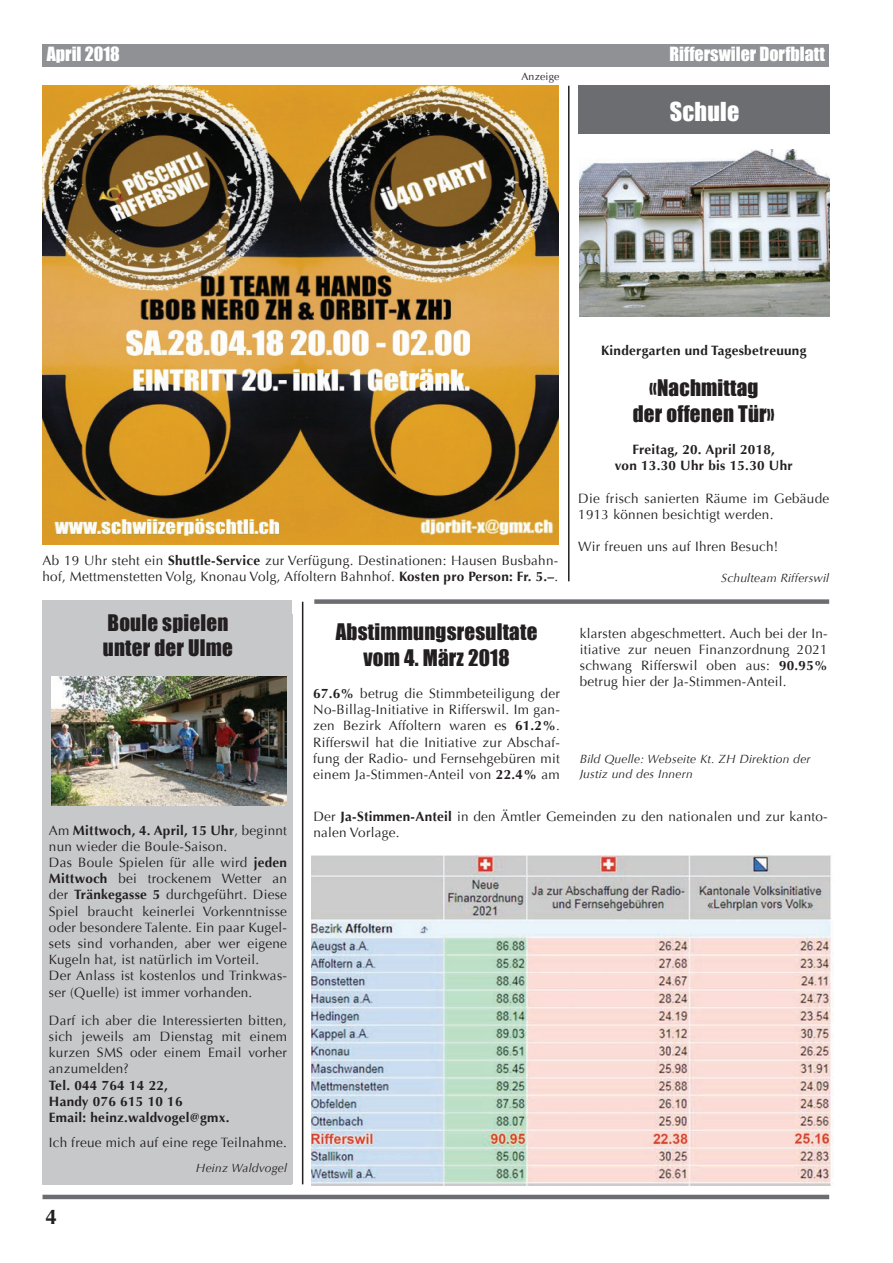
<style>
.page{position:relative;width:893px;height:1263px;background:#fff}
.page>*{position:absolute;margin:0;border:0;box-sizing:border-box;transform-origin:0 0}
.t1{font:24px "Impact";letter-spacing:.01em;color:#fff}
.t2{font:21px/25.2px "Impact";letter-spacing:.01em;color:#231f20;text-align:center}
.t3{font:700 21px "Optima";color:#231f20}
.t4{font:18px "Impact";color:#fff}
.t5{font:13.5px/16.2px "Optima";letter-spacing:.02em;color:#231f20}
.t6{font:700 13.5px/16.2px "Optima";letter-spacing:.02em;color:#231f20}
.t7{font:italic 12px/14.4px "Optima";letter-spacing:.02em;color:#231f20}
.t8{font:10.5px "Optima";letter-spacing:.02em;color:#231f20}
.s1{font-weight:700}
</style>
<div class="page">
<div style="left:43px;top:44px;width:786px;height:23px;background:#8f9194"></div>
<hr style="left:43px;top:1195px;width:786px;height:4px;background:#6c6d70">
<div style="left:43px;top:600px;width:249px;height:584px;background:#c7c8ca"></div>
<div style="left:43px;top:614px;width:250px;height:570px;background:#c7c8ca"></div>
<img style="left:43px;top:86px;width:515px;height:458px">
<img style="left:311px;top:855px;width:523px;height:330px">
<img style="left:51px;top:677px;width:235px;height:128px">
<div style="left:314px;top:599px;width:515px;height:5px;background:#6c6d70"></div>
<hr style="left:302px;top:602px;width:1px;height:582px;background:#231f20">
<div style="left:578px;top:86px;width:251px;height:48px;background:#6c6d70"></div>
<img style="left:580px;top:150px;width:249px;height:167px">
<hr style="left:568px;top:86px;width:1px;height:495px;background:#231f20">
<h3 class="t4" style="left:47px;top:40px;width:75px">April 2018</h3>
<h3 class="t4" style="left:670px;top:40px;width:157px">Rifferswiler Dorfblatt</h3>
<p class="t8" style="left:521px;top:70px;width:40px">Anzeige</p>
<h1 class="t1" style="left:670px;top:93px;width:71px">Schule</h1>
<p class="t5" style="left:43px;top:552px;width:517px">Ab 19 Uhr steht ein <span class="s1">Shuttle-Service</span> zur Verfügung. Destinationen: Hausen Busbahn&shy;hof, Mettmenstetten Volg, Knonau Volg, Affoltern Bahnhof. <span class="s1">Kosten pro Person: Fr. 5.–</span>.</p>
<p class="t6" style="left:601px;top:342px;width:207px">Kindergarten und Tagesbetreuung</p>
<h2 class="t2" style="left:633px;top:375px;width:143px">«Nachmittag der offenen Tür»</h2>
<p class="t6" style="left:615px;top:441px;width:179px;text-align:center">Freitag, 20. April 2018,<br>von 13.30 Uhr bis 15.30 Uhr</p>
<p class="t5" style="left:578px;top:490px;width:252px">Die frisch sanierten Räume im Gebäude<br>1913 können besichtigt werden.</p>
<p class="t5" style="left:578px;top:539px;width:201px">Wir freuen uns auf Ihren Besuch!</p>
<p class="t7" style="left:721px;top:571px;width:109px">Schulteam Rifferswil</p>
<h2 class="t2" style="left:103px;top:610px;width:132px;text-align:left">Boule spielen unter der Ulme</h2>
<p class="t5" style="left:49px;top:822px;width:240px">Am <span class="s1">Mittwoch, 4. April, 15 Uhr</span>, beginnt nun wieder die Boule-Saison.<br>Das Boule Spielen für alle wird <span class="s1">jeden Mittwoch</span> bei trockenem Wetter an der <span class="s1">Tränkegasse 5</span> durchgeführt. Diese Spiel braucht keinerlei Vorkenntnisse oder besondere Talente. Ein paar Kugel&shy;sets sind vorhanden, aber wer eigene Kugeln hat, ist natürlich im Vorteil.<br>Der Anlass ist kostenlos und Trinkwas&shy;ser (Quelle) ist immer vorhanden.</p>
<p class="t5" style="left:49px;top:1012px;width:240px;text-align:justify">Darf ich aber die Interessierten bitten, sich jeweils am Dienstag mit einem kurzen SMS oder einem Email vorher anzumelden?</p>
<p class="t6" style="left:49px;top:1077px;width:182px">Tel. 044 764 14 22,<br>Handy 076 615 10 16<br>Email: heinz.waldvogel@gmx.</p>
<p class="t5" style="left:49px;top:1135px;width:240px">Ich freue mich auf eine rege Teilnahme.</p>
<p class="t7" style="left:196px;top:1161px;width:93px">Heinz Waldvogel</p>
<h2 class="t3" style="left:45px;top:1205px;width:13px">4</h2>
<h2 class="t2" style="left:336px;top:619px;width:203px">Abstimmungsresultate vom 4. März 2018</h2>
<p class="t5" style="left:313px;top:685px;width:248px;text-align:justify"><span class="s1">67.6%</span> betrug die Stimmbeteiligung der No-Billag-Initiative in Rifferswil. Im gan&shy;zen Bezirk Affoltern waren es <span class="s1">61.2%</span>.<br>Rifferswil hat die Initiative zur Abschaf&shy;fung der Radio- und Fernsehgebüren mit einem Ja-Stimmen-Anteil von <span class="s1">22.4%</span> am</p>
<p class="t5" style="left:580px;top:625px;width:249px;text-align:justify">klarsten abgeschmettert. Auch bei der In&shy;itiative zur neuen Finanzordnung 2021 schwang Rifferswil oben aus: <span class="s1">90.95% </span>betrug hier der Ja-Stimmen-Anteil.</p>
<p class="t7" style="left:580px;top:752px;width:232px">Bild Quelle: Webseite Kt. ZH Direktion der<br>Justiz und des Innern</p>
<p class="t5" style="left:313px;top:809px;width:516px">Der <span class="s1">Ja-Stimmen-Anteil</span> in den Ämtler Gemeinden zu den nationalen und zur kanto&shy;nalen Vorlage.</p>
</div>
